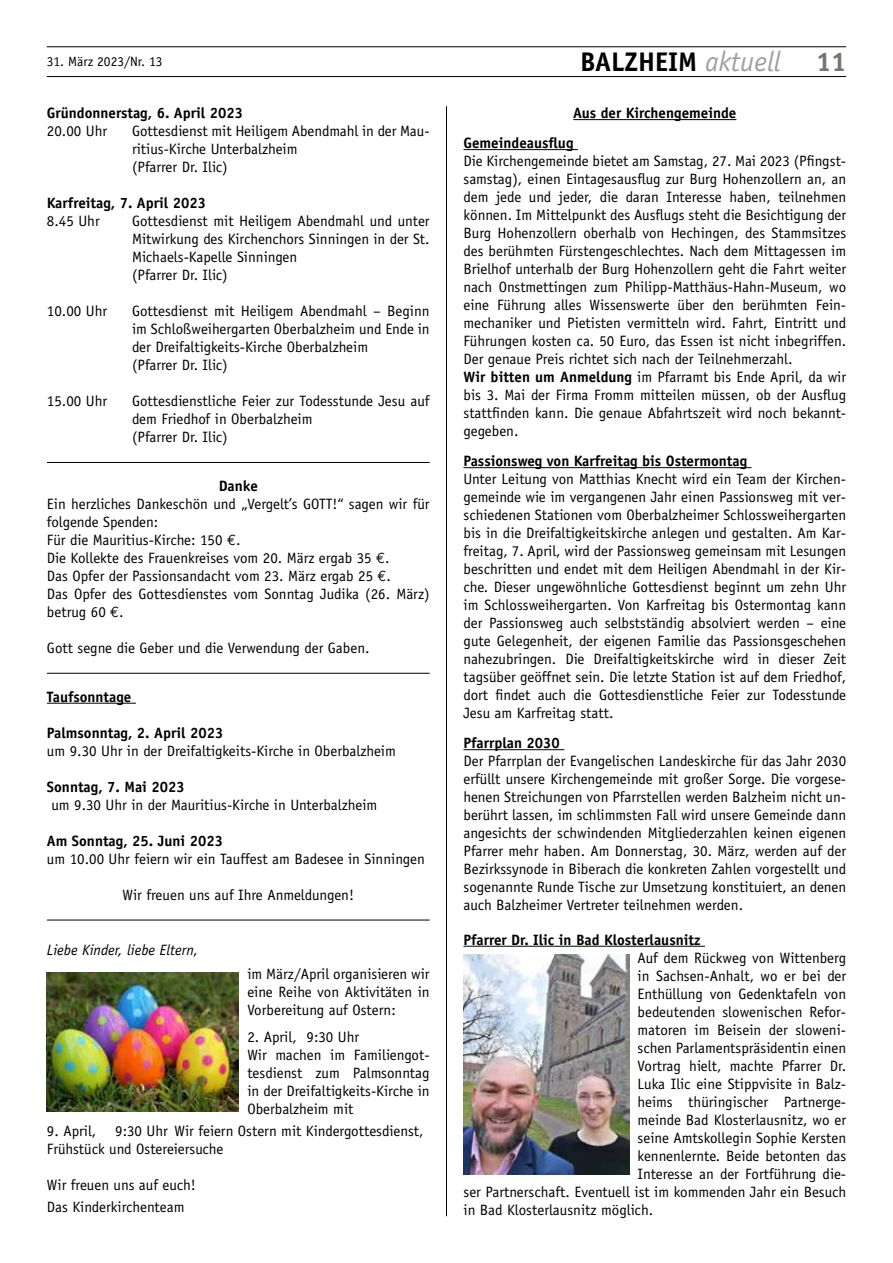
<style>
.page{position:relative;width:893px;height:1263px;background:#fff}
.page>*{position:absolute;margin:0;border:0;box-sizing:border-box;transform-origin:0 0}
.t1{font:700 27px "Officina Sans";color:#000}
.t2{font:700 27px "Officina Sans";color:#787370}
.t3{font:15px/18px "Officina Sans";color:#000}
.t4{font:700 15px/30px "Officina Sans";color:#000}
.t5{font:italic 15px "Officina Sans";color:#000}
.t6{font:13.5px "Officina Sans";color:#000}
.s1{font-weight:400;font-style:italic;font-size:28.35px;color:#a19f9d}
.s2{font-weight:700}
.s3{font-family:"Euro Mono"}
</style>
<div class="page">
<hr style="left:47px;top:76px;width:799px;height:1px;background:#000">
<hr style="left:47px;top:47px;width:799px;height:1px;background:#000">
<hr style="left:446px;top:106px;width:1px;height:1110px;background:#000">
<hr style="left:573px;top:119px;width:163px;height:1px;background:#000">
<hr style="left:463px;top:149px;width:115px;height:1px;background:#000">
<hr style="left:463px;top:467px;width:289px;height:1px;background:#000">
<hr style="left:463px;top:749px;width:101px;height:1px;background:#000">
<hr style="left:463px;top:946px;width:242px;height:1px;background:#000">
<img style="left:463px;top:954px;width:166px;height:221px">
<hr style="left:47px;top:462px;width:383px;height:1px;background:#000">
<hr style="left:47px;top:673px;width:383px;height:1px;background:#000">
<hr style="left:47px;top:703px;width:89px;height:1px;background:#000">
<hr style="left:47px;top:920px;width:383px;height:1px;background:#000">
<img style="left:47px;top:973px;width:192px;height:138px">
<h1 class="t1" style="left:580px;top:45px;width:202px">BALZHEIM <span class="s1">aktuell</span></h1>
<p class="t6" style="left:47px;top:53px;width:117px">31. März 2023/Nr. 13</p>
<h1 class="t2" style="left:816px;top:45px;width:32px">11</h1>
<p class="t4" style="left:463px;top:98px;width:274px;text-indent:110px">Aus der Kirchengemeinde<br>Gemeindeausflug</p>
<p class="t3" style="left:463px;top:152px;width:384px">Die Kirchengemeinde bietet am Samstag, 27. Mai 2023 (Pfingst&shy;samstag), einen Eintagesausflug zur Burg Hohenzollern an, an dem jede und jeder, die daran Interesse haben, teilnehmen können. Im Mittelpunkt des Ausflugs steht die Besichtigung der Burg Hohenzollern oberhalb von Hechingen, des Stammsitzes des berühmten Fürstengeschlechtes. Nach dem Mittagessen im Brielhof unterhalb der Burg Hohenzollern geht die Fahrt weiter nach Onstmettingen zum Philipp-Matthäus-Hahn-Museum, wo eine Führung alles Wissenswerte über den berühmten Fein&shy;mechaniker und Pietisten vermitteln wird. Fahrt, Eintritt und Führungen kosten ca. 50 Euro, das Essen ist nicht inbegriffen.<br>Der genaue Preis richtet sich nach der Teilnehmerzahl.<br><span class="s2">Wir bitten um Anmeldung</span> im Pfarramt bis Ende April, da wir bis 3. Mai der Firma Fromm mitteilen müssen, ob der Ausflug stattfinden kann. Die genaue Abfahrtszeit wird noch bekannt&shy;gegeben.</p>
<p class="t4" style="left:463px;top:446px;width:285px">Passionsweg von Karfreitag bis Ostermontag</p>
<p class="t3" style="left:463px;top:470px;width:384px;text-align:justify">Unter Leitung von Matthias Knecht wird ein Team der Kirchen&shy;gemeinde wie im vergangenen Jahr einen Passionsweg mit ver&shy;schiedenen Stationen vom Oberbalzheimer Schlossweihergarten bis in die Dreifaltigkeitskirche anlegen und gestalten. Am Kar&shy;freitag, 7. April, wird der Passionsweg gemeinsam mit Lesungen beschritten und endet mit dem Heiligen Abendmahl in der Kir&shy;che. Dieser ungewöhnliche Gottesdienst beginnt um zehn Uhr im Schlossweihergarten. Von Karfreitag bis Ostermontag kann der Passionsweg auch selbstständig absolviert werden – eine gute Gelegenheit, der eigenen Familie das Passionsgeschehen nahezubringen. Die Dreifaltigkeitskirche wird in dieser Zeit tagsüber geöffnet sein. Die letzte Station ist auf dem Friedhof, dort findet auch die Gottesdienstliche Feier zur Todesstunde Jesu am Karfreitag statt.</p>
<p class="t4" style="left:463px;top:728px;width:98px">Pfarrplan 2030</p>
<p class="t3" style="left:463px;top:752px;width:384px;text-align:justify">Der Pfarrplan der Evangelischen Landeskirche für das Jahr 2030 erfüllt unsere Kirchengemeinde mit großer Sorge. Die vorgese&shy;henen Streichungen von Pfarrstellen werden Balzheim nicht un&shy;berührt lassen, im schlimmsten Fall wird unsere Gemeinde dann angesichts der schwindenden Mitgliederzahlen keinen eigenen Pfarrer mehr haben. Am Donnerstag, 30. März, werden auf der Bezirkssynode in Biberach die konkreten Zahlen vorgestellt und sogenannte Runde Tische zur Umsetzung konstituiert, an denen auch Balzheimer Vertreter teilnehmen werden.</p>
<p class="t4" style="left:463px;top:924px;width:238px">Pfarrer Dr. Ilic in Bad Klosterlausnitz</p>
<p class="t3" style="left:638px;top:949px;width:210px">Auf dem Rückweg von Wittenberg</p>
<p class="t3" style="left:638px;top:967px;width:210px">in Sachsen-Anhalt, wo er bei der</p>
<p class="t3" style="left:638px;top:985px;width:210px">Enthüllung von Gedenktafeln von</p>
<p class="t3" style="left:638px;top:1003px;width:210px">bedeutenden slowenischen Refor-</p>
<p class="t3" style="left:638px;top:1021px;width:210px">matoren im Beisein der sloweni-</p>
<p class="t3" style="left:638px;top:1039px;width:210px">schen Parlamentspräsidentin einen</p>
<p class="t3" style="left:638px;top:1057px;width:210px">Vortrag hielt, machte Pfarrer Dr.</p>
<p class="t3" style="left:638px;top:1075px;width:210px">Luka Ilic eine Stippvisite in Balz-</p>
<p class="t3" style="left:638px;top:1093px;width:210px">heims thüringischer Partnerge-</p>
<p class="t3" style="left:638px;top:1111px;width:210px">meinde Bad Klosterlausnitz, wo er</p>
<p class="t3" style="left:638px;top:1129px;width:210px">seine Amtskollegin Sophie Kersten</p>
<p class="t3" style="left:638px;top:1147px;width:210px">kennenlernte. Beide betonten das</p>
<p class="t3" style="left:638px;top:1165px;width:210px">Interesse an der Fortführung die-</p>
<p class="t3" style="left:463px;top:1183px;width:384px">ser Partnerschaft. Eventuell ist im kommenden Jahr ein Besuch</p>
<p class="t3" style="left:463px;top:1201px;width:191px">in Bad Klosterlausnitz möglich.</p>
<p class="t4" style="left:47px;top:98px;width:198px">Gründonnerstag, 6. April 2023</p>
<p class="t3" style="left:47px;top:122px;width:62px">20.00 Uhr</p>
<p class="t3" style="left:132px;top:122px;width:299px">Gottesdienst mit Heiligem Abendmahl in der Mau&shy;ritius-Kirche Unterbalzheim<br>(Pfarrer Dr. Ilic)</p>
<p class="t4" style="left:47px;top:188px;width:161px">Karfreitag, 7. April 2023</p>
<p class="t3" style="left:47px;top:212px;width:54px">8.45 Uhr</p>
<p class="t3" style="left:132px;top:212px;width:299px">Gottesdienst mit Heiligem Abendmahl und unter Mitwirkung des Kirchenchors Sinningen in der St.<br>Michaels-Kapelle Sinningen<br>(Pfarrer Dr. Ilic)</p>
<p class="t3" style="left:47px;top:302px;width:62px">10.00 Uhr</p>
<p class="t3" style="left:132px;top:302px;width:299px">Gottesdienst mit Heiligem Abendmahl – Beginn im Schloßweihergarten Oberbalzheim und Ende in der Dreifaltigkeits-Kirche Oberbalzheim<br>(Pfarrer Dr. Ilic)</p>
<p class="t3" style="left:47px;top:392px;width:62px">15.00 Uhr</p>
<p class="t3" style="left:132px;top:392px;width:299px">Gottesdienstliche Feier zur Todesstunde Jesu auf dem Friedhof in Oberbalzheim<br>(Pfarrer Dr. Ilic)</p>
<p class="t4" style="left:219px;top:471px;width:41px">Danke</p>
<p class="t3" style="left:47px;top:495px;width:384px">Ein herzliches Dankeschön und „Vergelt’s GOTT!“ sagen wir für folgende Spenden:<br>Für die Mauritius-Kirche: 150 <span class="s3">€</span>.<br>Die Kollekte des Frauenkreises vom 20. März ergab 35 <span class="s3">€</span>.<br>Das Opfer der Passionsandacht vom 23. März ergab 25 <span class="s3">€</span>.<br>Das Opfer des Gottesdienstes vom Sonntag Judika (26. März) betrug 60 <span class="s3">€</span>.</p>
<p class="t3" style="left:47px;top:639px;width:324px">Gott segne die Geber und die Verwendung der Gaben.</p>
<p class="t4" style="left:47px;top:681px;width:86px">Taufsonntage</p>
<p class="t4" style="left:47px;top:717px;width:178px">Palmsonntag, 2. April 2023</p>
<p class="t3" style="left:47px;top:742px;width:351px">um 9.30 Uhr in der Dreifaltigkeits-Kirche in Oberbalzheim</p>
<p class="t4" style="left:47px;top:771px;width:139px">Sonntag, 7. Mai 2023</p>
<p class="t3" style="left:51px;top:796px;width:327px">um 9.30 Uhr in der Mauritius-Kirche in Unterbalzheim</p>
<p class="t4" style="left:47px;top:825px;width:178px">Am Sonntag, 25. Juni 2023</p>
<p class="t3" style="left:47px;top:850px;width:379px">um 10.00 Uhr feiern wir ein Tauffest am Badesee in Sinningen</p>
<p class="t3" style="left:123px;top:886px;width:233px">Wir freuen uns auf Ihre Anmeldungen!</p>
<p class="t5" style="left:47px;top:941px;width:153px">Liebe Kinder, liebe Eltern,</p>
<p class="t3" style="left:247px;top:965px;width:184px;text-align:justify">im März/April organisieren wir eine Reihe von Aktivitäten in Vorbereitung auf Ostern:</p>
<p class="t3" style="left:247px;top:1028px;width:184px">2. April, 9:30 Uhr<br>Wir machen im Familiengot&shy;tesdienst zum Palmsonntag in der Dreifaltigkeits-Kirche in<br>Oberbalzheim mit</p>
<p class="t3" style="left:47px;top:1122px;width:378px;text-indent:68px">9:30 Uhr Wir feiern Ostern mit Kindergottesdienst,<br>Frühstück und Ostereiersuche</p>
<p class="t3" style="left:47px;top:1174px;width:150px;line-height:22.2px">Wir freuen uns auf euch!<br>Das Kinderkirchenteam</p>
<p class="t3" style="left:47px;top:1122px;width:51px">9. April,</p>
</div>
